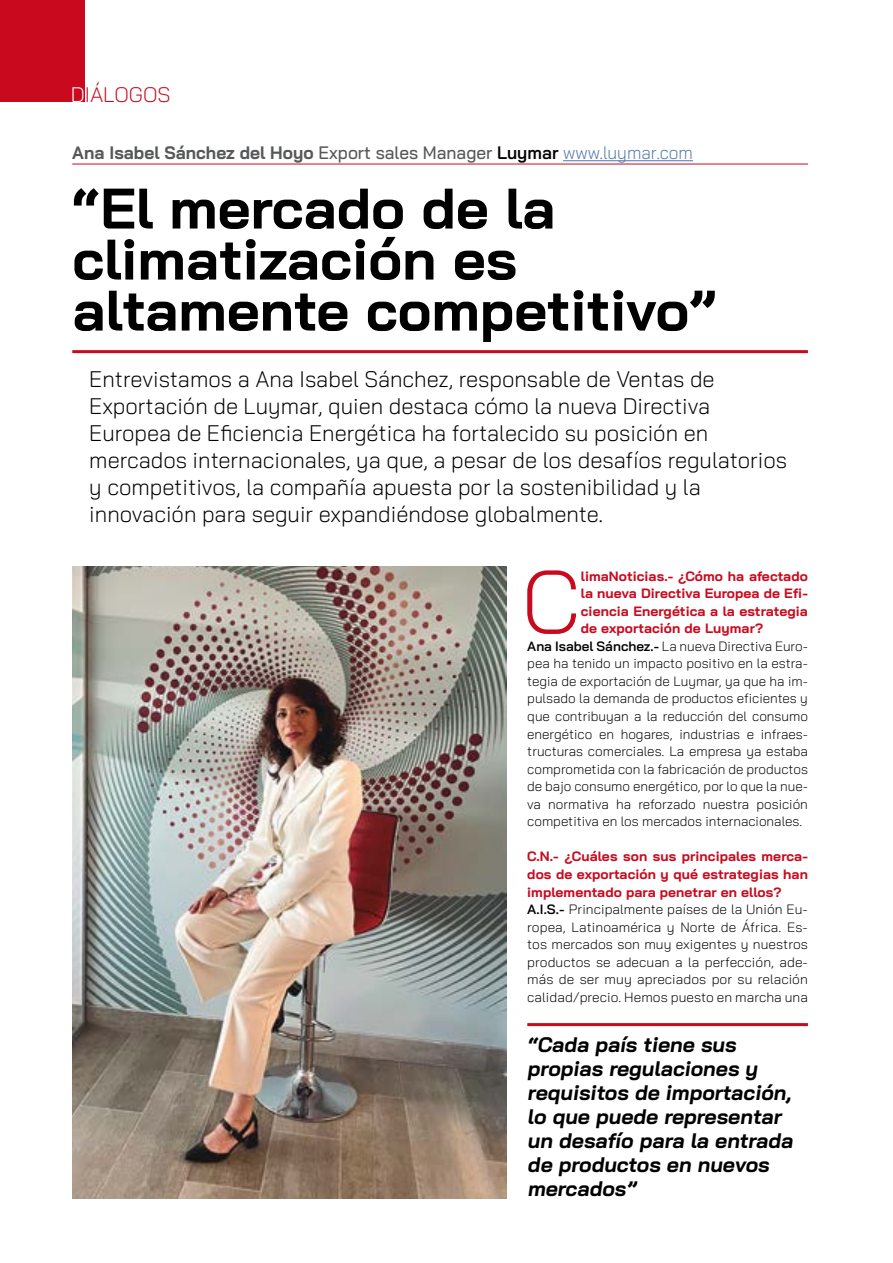
<style>
.page{position:relative;width:893px;height:1263px;background:#fff}
.page>*{position:absolute;margin:0;border:0;box-sizing:border-box;transform-origin:0 0}
.t1{font:300 88.65px "Bai Jamjuree";color:#c90a1e}
.t2{font:700 57px/51px "Bai Jamjuree";color:#000}
.t3{font:300 22.5px/27px "Bai Jamjuree";color:#000}
.t4{font:700 21px/24px "Bai Jamjuree";color:#000}
.t5{font:300 21px "Bai Jamjuree";color:#c90a1e}
.t6{font:700 18px "Bai Jamjuree";color:#57585a;scale:.96 1}
.t7{font:300 13.5px/17.5px "Bai Jamjuree";color:#000}
.t8{font:700 13.5px "Bai Jamjuree";letter-spacing:.005em;color:#c90a1e}
.s1{color:#fff}
.s2{font-weight:500}
.s3{font-weight:600;color:#000}
.s4{font-weight:300;color:#5275ab}
.s5{font-weight:600}
.s6{font-weight:700;color:#c90a1e}
</style>
<div class="page">
<div style="left:0;top:0;width:85px;height:102px;background:#c90a1e"></div>
<hr style="left:72px;top:164px;width:736px;height:1px;background:#c90a1e">
<hr style="left:563px;top:160px;width:130px;height:1px;background:#5275ab">
<hr style="left:72px;top:350px;width:736px;height:3px;background:#c90a1e">
<img style="left:72px;top:566px;width:434px;height:632px">
<hr style="left:527px;top:1023px;width:281px;height:3px;background:#c90a1e">
<h3 class="t5" style="left:71px;top:77px;width:101px"><span class="s1">D</span>IÁLOGOS</h3>
<h3 class="t6" style="left:72px;top:143px;width:648px">Ana Isabel Sánchez del Hoyo <span class="s2">Export sales Manager</span> <span class="s3">Luymar</span> <span class="s4">www.luymar.com</span></h3>
<h2 class="t2" style="left:72px;top:183px;width:646px">“El mercado de la climatización es altamente competitivo”</h2>
<p class="t3" style="left:89px;top:366px;width:699px">Entrevistamos a Ana Isabel Sánchez, responsable de Ventas de Exportación de Luymar, quien destaca cómo la nueva Directiva Europea de Eficiencia Energética ha fortalecido su posición en mercados internacionales, ya que, a pesar de los desafíos regulatorios y competitivos, la compañía apuesta por la sostenibilidad y la innovación para seguir expandiéndose globalmente.</p>
<h1 class="t1" style="left:521px;top:527px;width:61px">C</h1>
<p class="t8" style="left:581px;top:568px;width:229px">limaNoticias.- ¿Cómo ha afectado</p>
<p class="t8" style="left:581px;top:585px;width:229px">la nueva Directiva Europea de Efi-</p>
<p class="t8" style="left:581px;top:603px;width:229px">ciencia Energética a la estrategia</p>
<p class="t8" style="left:581px;top:621px;width:184px">de exportación de Luymar?</p>
<p class="t7" style="left:527px;top:637px;width:282px"><span class="s5">Ana Isabel Sánchez.-</span> La nueva Directiva Euro-</p>
<p class="t7" style="left:527px;top:655px;width:282px">pea ha tenido un impacto positivo en la estra-</p>
<p class="t7" style="left:527px;top:672px;width:282px">tegia de exportación de Luymar, ya que ha im-</p>
<p class="t7" style="left:527px;top:690px;width:282px">pulsado la demanda de productos eficientes y</p>
<p class="t7" style="left:527px;top:707px;width:282px">que contribuyan a la reducción del consumo</p>
<p class="t7" style="left:527px;top:725px;width:282px">energético en hogares, industrias e infraes-</p>
<p class="t7" style="left:527px;top:742px;width:282px">tructuras comerciales. La empresa ya estaba</p>
<p class="t7" style="left:527px;top:760px;width:282px">comprometida con la fabricación de productos</p>
<p class="t7" style="left:527px;top:778px;width:282px">de bajo consumo energético, por lo que la nue-</p>
<p class="t7" style="left:527px;top:795px;width:282px">va normativa ha reforzado nuestra posición</p>
<p class="t7" style="left:527px;top:813px;width:277px">competitiva en los mercados internacionales.</p>
<p class="t7" style="left:527px;top:848px;width:282px"><span class="s6">C.N.- ¿Cuáles son sus principales merca&shy;dos de exportación y qué estrategias han implementado para penetrar en ellos?<br></span><span class="s5">A.I.S.-</span> Principalmente países de la Unión Eu&shy;ropea, Latinoamérica y Norte de África. Es&shy;tos mercados son muy exigentes y nuestros productos se adecuan a la perfección, ade&shy;más de ser muy apreciados por su relación calidad/precio. Hemos puesto en marcha una</p>
<h3 class="t4" style="left:527px;top:1032px;width:272px">“Cada país tiene sus propias regulaciones y requisitos de importación, lo que puede representar un desafío para la entrada de productos en nuevos mercados”</h3>
</div>
